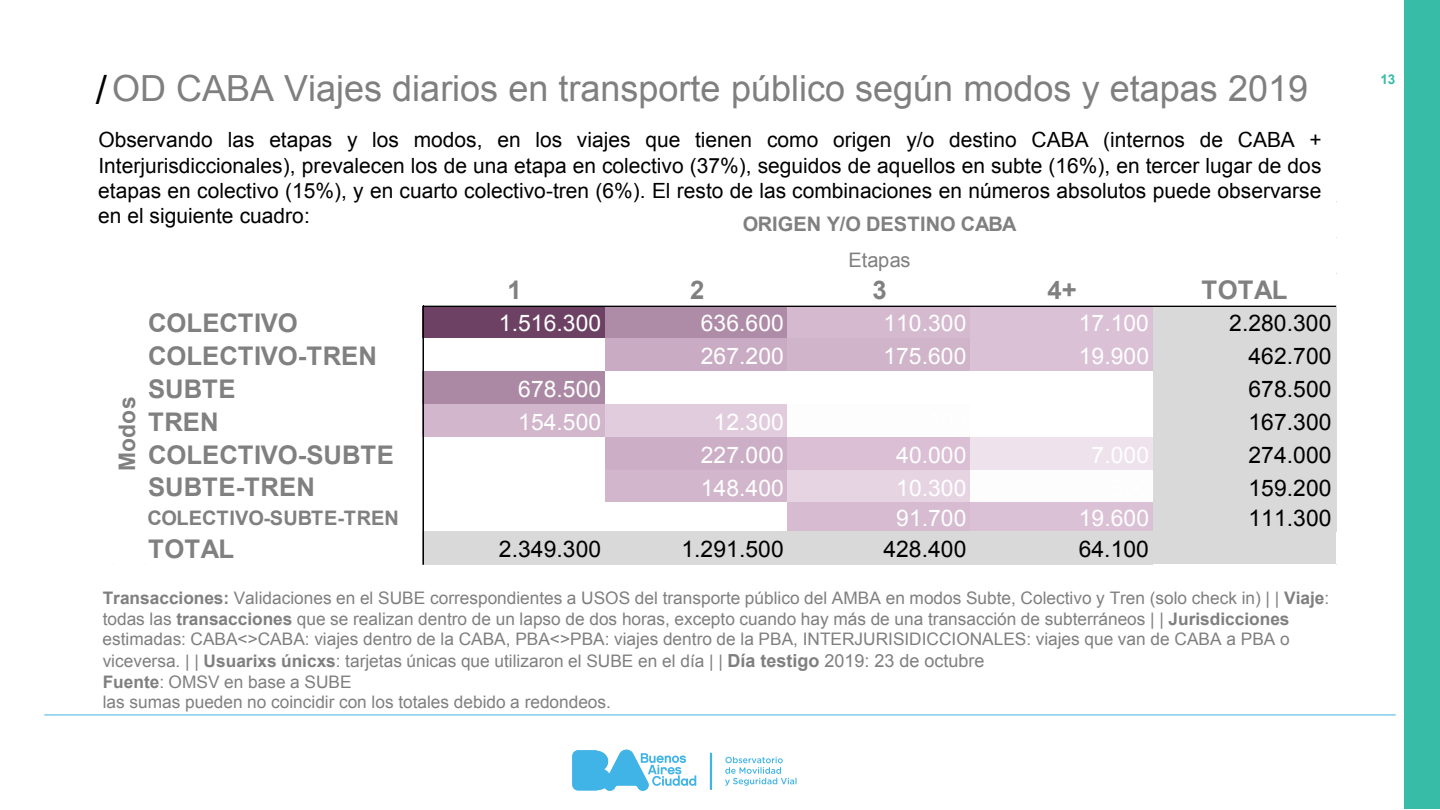
<style>
.page{position:relative;width:1440px;height:810px;background:#fff}
.page>*{position:absolute;margin:0;border:0;box-sizing:border-box;transform-origin:0 0}
.t1{font:40.5px "Arial";color:#000}
.t2{font:36px "Arial";color:#7f7f7f}
.t3{font:700 25.72px "Arial";color:#808080}
.t4{font:22.88px "Arial";letter-spacing:.005em;color:#fff}
.t5{font:22.88px "Arial";letter-spacing:.005em;color:#000}
.t6{font:700 22.88px "Arial";letter-spacing:.015em;color:#808080}
.t7{font:21px/25.2px "Arial";color:#000;text-align:justify}
.t8{font:700 20.02px "Arial";letter-spacing:.005em;color:#808080}
.t9{font:20.02px "Arial";letter-spacing:.005em;color:#808080}
.t10{font:17.33px "Arial";color:#7f7f7f}
.t11{font:17.25px/20.7px "Arial";color:#7f7f7f}
.t12{font:700 13.5px "Arial";color:#37bca8}
.s1{font-weight:700}
.s2{font-weight:700;font-size:18px}
.s3{font-size:18px}
</style>
<div class="page">
<div style="left:423px;top:306px;width:183px;height:33px;background:#6d4164"></div>
<div style="left:605px;top:306px;width:184px;height:33px;background:#ae8ca7"></div>
<div style="left:788px;top:306px;width:183px;height:33px;background:#d4b9cf"></div>
<div style="left:970px;top:306px;width:184px;height:33px;background:#dbc1d6"></div>
<div style="left:1153px;top:306px;width:183px;height:33px;background:#d9d9d9"></div>
<div style="left:605px;top:339px;width:184px;height:33px;background:#c9acc3"></div>
<div style="left:788px;top:339px;width:183px;height:33px;background:#d0b4ca"></div>
<div style="left:970px;top:339px;width:184px;height:33px;background:#dbc1d6"></div>
<div style="left:1153px;top:339px;width:183px;height:33px;background:#d9d9d9"></div>
<div style="left:423px;top:371px;width:183px;height:34px;background:#ab89a4"></div>
<div style="left:605px;top:371px;width:549px;height:34px;background:#fff"></div>
<div style="left:1153px;top:371px;width:183px;height:34px;background:#d9d9d9"></div>
<div style="left:423px;top:404px;width:183px;height:34px;background:#d1b6cc"></div>
<div style="left:605px;top:404px;width:184px;height:34px;background:#e1ccdd"></div>
<div style="left:788px;top:404px;width:183px;height:34px;background:#fefdfe"></div>
<div style="left:1153px;top:404px;width:183px;height:34px;background:#d9d9d9"></div>
<div style="left:423px;top:437px;width:183px;height:34px;background:#fff"></div>
<div style="left:605px;top:437px;width:184px;height:34px;background:#ccafc6"></div>
<div style="left:788px;top:437px;width:183px;height:34px;background:#dabfd5"></div>
<div style="left:970px;top:437px;width:184px;height:34px;background:#eee2ec"></div>
<div style="left:1153px;top:437px;width:183px;height:34px;background:#d9d9d9"></div>
<div style="left:605px;top:470px;width:184px;height:34px;background:#d2b6cc"></div>
<div style="left:788px;top:470px;width:183px;height:34px;background:#e6d4e3"></div>
<div style="left:970px;top:470px;width:184px;height:34px;background:#fefdfe"></div>
<div style="left:1153px;top:470px;width:183px;height:34px;background:#d9d9d9"></div>
<div style="left:423px;top:503px;width:366px;height:29px;background:#fff"></div>
<div style="left:788px;top:503px;width:183px;height:29px;background:#d6bbd1"></div>
<div style="left:970px;top:503px;width:184px;height:29px;background:#dbc1d6"></div>
<div style="left:1153px;top:503px;width:183px;height:29px;background:#d9d9d9"></div>
<div style="left:423px;top:531px;width:913px;height:34px;background:#d9d9d9"></div>
<hr style="left:1153px;top:564px;width:183px;height:1px;background:#fff">
<hr style="left:423px;top:306px;width:913px;height:1px;background:#000">
<hr style="left:423px;top:306px;width:1px;height:259px;background:#000">
<hr style="left:44px;top:715px;width:1352px;height:1px;background:#43b2dd">
<svg style="left:725px;top:757px;width:72px;height:29px"></svg>
<svg style="left:710px;top:753px;width:2px;height:37px"></svg>
<svg style="left:572px;top:750px;width:124px;height:41px"></svg>
<div style="left:1404px;top:0;width:36px;height:809px;background:#37bca8"></div>
<h1 class="t1" style="left:96px;top:63px;width:13px">/</h1>
<h2 class="t2" style="left:112px;top:65px;width:1197px">OD CABA Viajes diarios en transporte público según modos y etapas 2019</h2>
<p class="t12" style="left:1381px;top:71px;width:16px">13</p>
<p class="t7" style="left:98px;top:128px;width:1225px">Observando las etapas y los modos, en los viajes que tienen como origen y/o destino CABA (internos de CABA + Interjurisdiccionales), prevalecen los de una etapa en colectivo (37%), seguidos de aquellos en subte (16%), en tercer lugar de dos etapas en colectivo (15%), y en cuarto colectivo-tren (6%). El resto de las combinaciones en números absolutos puede observarse en el siguiente cuadro:</p>
<p class="t8" style="left:743px;top:211px;width:275px">ORIGEN Y/O DESTINO CABA</p>
<p class="t9" style="left:848px;top:246px;width:63px">Etapas</p>
<h3 class="t6" style="left:112px;top:471px;width:76px;rotate:-90deg">Modos</h3>
<h3 class="t3" style="left:507px;top:273px;width:16px">1</h3>
<h3 class="t3" style="left:690px;top:273px;width:16px">2</h3>
<h3 class="t3" style="left:873px;top:273px;width:16px">3</h3>
<h3 class="t3" style="left:1047px;top:273px;width:31px">4+</h3>
<h3 class="t3" style="left:1201px;top:273px;width:88px">TOTAL</h3>
<h3 class="t3" style="left:148px;top:306px;width:151px">COLECTIVO</h3>
<h3 class="t4" style="left:499px;top:308px;width:104px">1.516.300</h3>
<h3 class="t4" style="left:701px;top:308px;width:85px">636.600</h3>
<h3 class="t4" style="left:883px;top:308px;width:85px">110.300</h3>
<h3 class="t4" style="left:1079px;top:308px;width:72px">17.100</h3>
<h3 class="t5" style="left:1229px;top:308px;width:104px">2.280.300</h3>
<h3 class="t3" style="left:148px;top:339px;width:230px">COLECTIVO-TREN</h3>
<h3 class="t4" style="left:701px;top:341px;width:85px">267.200</h3>
<h3 class="t4" style="left:883px;top:341px;width:85px">175.600</h3>
<h3 class="t4" style="left:1079px;top:341px;width:72px">19.900</h3>
<h3 class="t5" style="left:1249px;top:341px;width:85px">462.700</h3>
<h3 class="t3" style="left:148px;top:372px;width:89px">SUBTE</h3>
<h3 class="t4" style="left:518px;top:374px;width:85px">678.500</h3>
<h3 class="t5" style="left:1249px;top:374px;width:85px">678.500</h3>
<h3 class="t3" style="left:148px;top:405px;width:72px">TREN</h3>
<h3 class="t4" style="left:518px;top:407px;width:85px">154.500</h3>
<h3 class="t4" style="left:714px;top:407px;width:72px">12.300</h3>
<h3 class="t5" style="left:1249px;top:407px;width:85px">167.300</h3>
<h3 class="t3" style="left:148px;top:438px;width:247px">COLECTIVO-SUBTE</h3>
<h3 class="t4" style="left:701px;top:440px;width:85px">227.000</h3>
<h3 class="t4" style="left:896px;top:440px;width:72px">40.000</h3>
<h3 class="t4" style="left:1092px;top:440px;width:59px">7.000</h3>
<h3 class="t5" style="left:1249px;top:440px;width:85px">274.000</h3>
<h3 class="t3" style="left:148px;top:470px;width:168px">SUBTE-TREN</h3>
<h3 class="t4" style="left:701px;top:473px;width:85px">148.400</h3>
<h3 class="t4" style="left:896px;top:473px;width:72px">10.300</h3>
<h3 class="t5" style="left:1249px;top:473px;width:85px">159.200</h3>
<p class="t8" style="left:147px;top:505px;width:253px">COLECTIVO-SUBTE-TREN</p>
<h3 class="t4" style="left:896px;top:503px;width:72px">91.700</h3>
<h3 class="t4" style="left:1079px;top:503px;width:72px">19.600</h3>
<h3 class="t5" style="left:1249px;top:503px;width:85px">111.300</h3>
<h3 class="t3" style="left:148px;top:532px;width:88px">TOTAL</h3>
<h3 class="t5" style="left:499px;top:534px;width:104px">2.349.300</h3>
<h3 class="t5" style="left:681px;top:534px;width:104px">1.291.500</h3>
<h3 class="t5" style="left:883px;top:534px;width:85px">428.400</h3>
<h3 class="t5" style="left:1079px;top:534px;width:72px">64.100</h3>
<p class="t11" style="left:103px;top:588px;width:1228px"><span class="s1">Transacciones:</span> Validaciones en el SUBE correspondientes a USOS del transporte público del AMBA en modos Subte, Colectivo y Tren (solo check in) | | <span class="s1">Viaje</span>: todas las <span class="s1">transacciones</span> que se realizan dentro de un lapso de dos horas, excepto cuando hay más de una transacción de subterráneos | | <span class="s1">Jurisdicciones </span>estimadas: CABA&lt;&gt;CABA: viajes dentro de la CABA, PBA&lt;&gt;PBA: viajes dentro de la PBA, INTERJURISIDICCIONALES: viajes que van de CABA a PBA o</p>
<p class="t10" style="left:103px;top:649px;width:883px">viceversa. | | <span class="s1">Usuarixs únicxs</span>: tarjetas únicas que utilizaron el SUBE en el día | | <span class="s2">Día testigo</span> <span class="s3">2019: 23 de octubre</span></p>
<p class="t11" style="left:103px;top:671px;width:510px"><span class="s1">Fuente</span>: OMSV en base a SUBE<br>las sumas pueden no coincidir con los totales debido a redondeos.</p>
</div>
